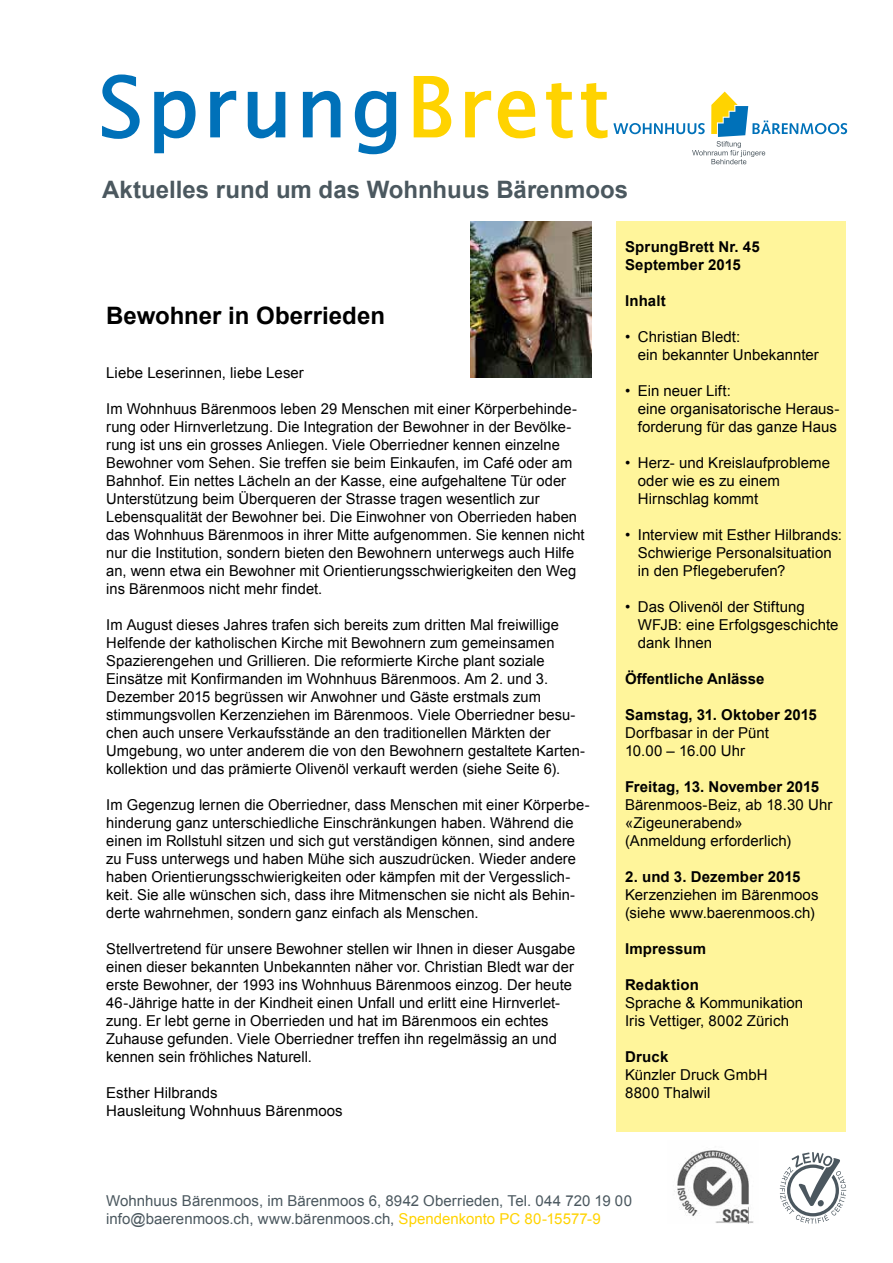
<style>
.page{position:relative;width:893px;height:1263px;background:#fff}
.page>*{position:absolute;margin:0;border:0;box-sizing:border-box;transform-origin:0 0}
.t1{font:700 24px "Arial";color:#4b585f}
.t2{font:700 24px "Arial";color:#000}
.t3{font:15px/18px "Arial";letter-spacing:.005em;color:#000}
.t4{font:700 15px/18px "Arial";letter-spacing:.01em;color:#000}
.t5{font:15px/18px "Arial";letter-spacing:.005em;color:#4b585f}
.s1{color:#ffd300}
</style>
<div class="page">
<div style="left:617px;top:221px;width:229px;height:910px;background:#fff59b"></div>
<svg style="left:613px;top:92px;width:234px;height:72px"></svg>
<svg style="left:102px;top:74px;width:38px;height:65px"></svg>
<svg style="left:154px;top:90px;width:42px;height:64px"></svg>
<svg style="left:210px;top:90px;width:27px;height:48px"></svg>
<svg style="left:247px;top:91px;width:39px;height:48px"></svg>
<svg style="left:302px;top:90px;width:39px;height:48px"></svg>
<svg style="left:354px;top:90px;width:43px;height:64px"></svg>
<svg style="left:413px;top:76px;width:39px;height:62px"></svg>
<svg style="left:465px;top:90px;width:71px;height:49px"></svg>
<svg style="left:546px;top:83px;width:27px;height:56px"></svg>
<svg style="left:581px;top:83px;width:26px;height:56px"></svg>
<svg style="left:780px;top:1152px;width:66px;height:72px"></svg>
<img style="left:674px;top:1150px;width:80px;height:74px">
<img style="left:470px;top:221px;width:121px;height:157px">
<h1 class="t1" style="left:102px;top:176px;width:528px">Aktuelles rund um das Wohnhuus Bärenmoos</h1>
<h1 class="t2" style="left:106px;top:302px;width:280px">Bewohner in Oberrieden</h1>
<p class="t3" style="left:106px;top:364px;width:199px">Liebe Leserinnen, liebe Leser</p>
<p class="t3" style="left:106px;top:400px;width:480px">Im Wohnhuus Bärenmoos leben 29 Menschen mit einer Körperbehinde&shy;rung oder Hirnverletzung. Die Integration der Bewohner in der Bevölke&shy;rung ist uns ein grosses Anliegen. Viele Oberriedner kennen einzelne Bewohner vom Sehen. Sie treffen sie beim Einkaufen, im Café oder am Bahnhof. Ein nettes Lächeln an der Kasse, eine aufgehaltene Tür oder Unterstützung beim Überqueren der Strasse tragen wesentlich zur Lebensqualität der Bewohner bei. Die Einwohner von Oberrieden haben das Wohnhuus Bärenmoos in ihrer Mitte aufgenommen. Sie kennen nicht nur die Institution, sondern bieten den Bewohnern unterwegs auch Hilfe an, wenn etwa ein Bewohner mit Orientierungsschwierigkeiten den Weg ins Bärenmoos nicht mehr findet.</p>
<p class="t3" style="left:106px;top:616px;width:480px">Im August dieses Jahres trafen sich bereits zum dritten Mal freiwillige Helfende der katholischen Kirche mit Bewohnern zum gemeinsamen Spazierengehen und Grillieren. Die reformierte Kirche plant soziale Einsätze mit Konfirmanden im Wohnhuus Bärenmoos. Am 2. und 3.<br>Dezember 2015 begrüssen wir Anwohner und Gäste erstmals zum stimmungsvollen Kerzenziehen im Bärenmoos. Viele Oberriedner besu&shy;chen auch unsere Verkaufsstände an den traditionellen Märkten der Umgebung, wo unter anderem die von den Bewohnern gestaltete Karten&shy;kollektion und das prämierte Olivenöl verkauft werden (siehe Seite 6).</p>
<p class="t3" style="left:106px;top:796px;width:485px">Im Gegenzug lernen die Oberriedner, dass Menschen mit einer Körperbe&shy;hinderung ganz unterschiedliche Einschränkungen haben. Während die einen im Rollstuhl sitzen und sich gut verständigen können, sind andere zu Fuss unterwegs und haben Mühe sich auszudrücken. Wieder andere haben Orientierungsschwierigkeiten oder kämpfen mit der Vergesslich&shy;keit. Sie alle wünschen sich, dass ihre Mitmenschen sie nicht als Behin&shy;derte wahrnehmen, sondern ganz einfach als Menschen.</p>
<p class="t3" style="left:106px;top:940px;width:471px">Stellvertretend für unsere Bewohner stellen wir Ihnen in dieser Ausgabe einen dieser bekannten Unbekannten näher vor. Christian Bledt war der erste Bewohner, der 1993 ins Wohnhuus Bärenmoos einzog. Der heute 46-Jährige hatte in der Kindheit einen Unfall und erlitt eine Hirnverlet&shy;zung. Er lebt gerne in Oberrieden und hat im Bärenmoos ein echtes Zuhause gefunden. Viele Oberriedner treffen ihn regelmässig an und kennen sein fröhliches Naturell.</p>
<p class="t3" style="left:106px;top:1084px;width:238px">Esther Hilbrands<br>Hausleitung Wohnhuus Bärenmoos</p>
<p class="t4" style="left:625px;top:238px;width:136px">SprungBrett Nr. 45<br>September 2015</p>
<p class="t4" style="left:625px;top:292px;width:42px">Inhalt</p>
<p class="t3" style="left:638px;top:328px;width:183px;text-indent:-13px">• Christian Bledt:<br>ein bekannter Unbekannter</p>
<p class="t3" style="left:638px;top:382px;width:203px;text-indent:-13px">• Ein neuer Lift:<br>eine organisatorische Heraus&shy;forderung für das ganze Haus</p>
<p class="t3" style="left:638px;top:454px;width:194px;text-indent:-13px">• Herz- und Kreislaufprobleme oder wie es zu einem<br>Hirnschlag kommt</p>
<p class="t3" style="left:638px;top:526px;width:206px;text-indent:-13px">• Interview mit Esther Hilbrands:<br>Schwierige Personalsituation in den Pflegeberufen?</p>
<p class="t3" style="left:638px;top:598px;width:202px;text-indent:-13px">• Das Olivenöl der Stiftung<br>WFJB: eine Erfolgsgeschichte dank Ihnen</p>
<p class="t4" style="left:625px;top:670px;width:141px">Öffentliche Anlässe</p>
<p class="t4" style="left:625px;top:706px;width:193px">Samstag, 31. Oktober 2015</p>
<p class="t3" style="left:625px;top:724px;width:145px">Dorfbasar in der Pünt<br>10.00 – 16.00 Uhr</p>
<p class="t4" style="left:625px;top:778px;width:196px">Freitag, 13. November 2015</p>
<p class="t3" style="left:625px;top:796px;width:209px">Bärenmoos-Beiz, ab 18.30 Uhr «Zigeunerabend»<br>(Anmeldung erforderlich)</p>
<p class="t4" style="left:625px;top:868px;width:177px">2. und 3. Dezember 2015</p>
<p class="t3" style="left:625px;top:886px;width:195px">Kerzenziehen im Bärenmoos (siehe www.baerenmoos.ch)</p>
<p class="t4" style="left:625px;top:940px;width:83px">Impressum</p>
<p class="t4" style="left:625px;top:976px;width:75px">Redaktion</p>
<p class="t3" style="left:625px;top:994px;width:180px">Sprache &amp; Kommunikation<br>Iris Vettiger, 8002 Zürich</p>
<p class="t4" style="left:625px;top:1048px;width:45px">Druck</p>
<p class="t3" style="left:625px;top:1066px;width:144px">Künzler Druck GmbH<br>8800 Thalwil</p>
<p class="t5" style="left:106px;top:1192px;width:527px">Wohnhuus Bärenmoos, im Bärenmoos 6, 8942 Oberrieden, Tel. 044 720 19 00 info@baerenmoos.ch, www.bärenmoos.ch, <span class="s1">Spendenkonto PC 80-15577-9</span></p>
</div>
